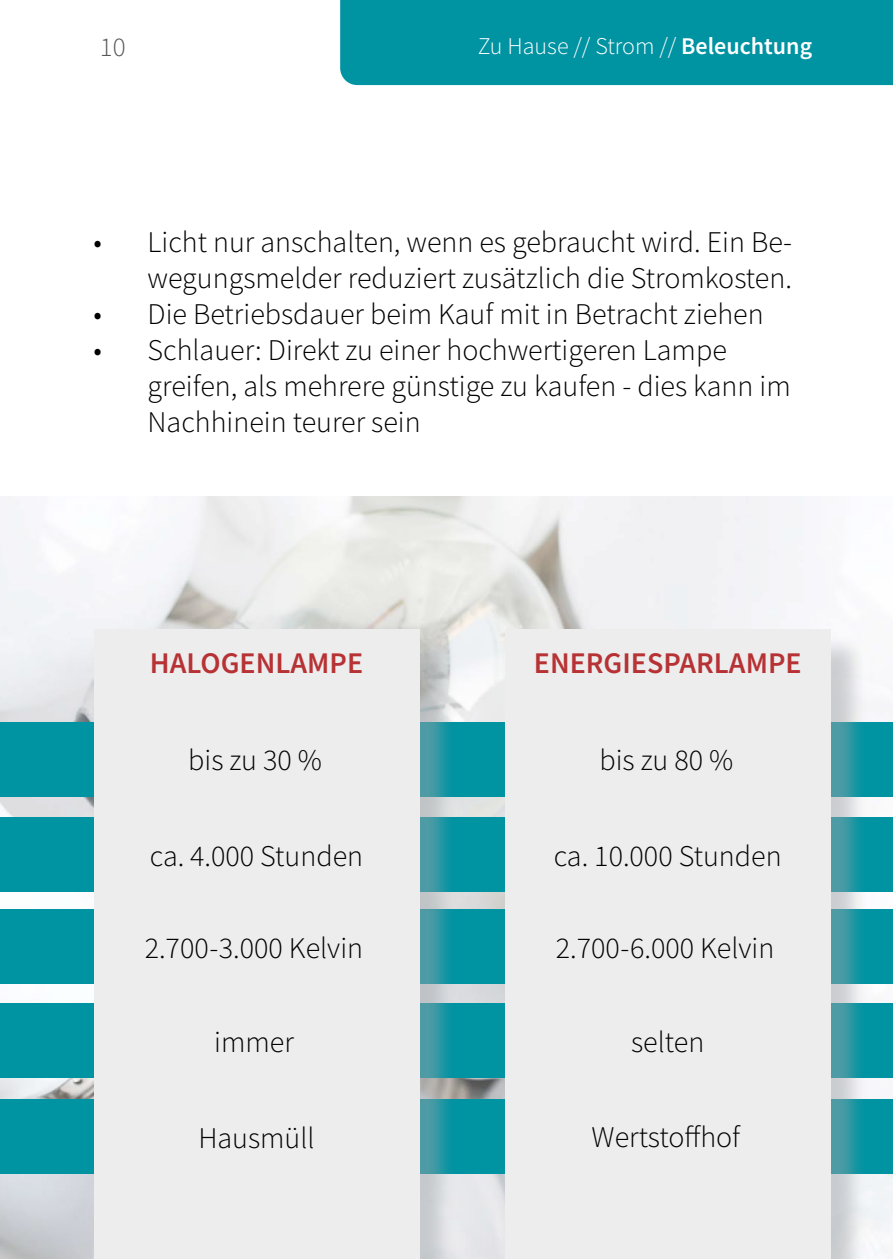
<style>
.page{position:relative;width:893px;height:1259px;background:#fff}
.page>*{position:absolute;margin:0;border:0;box-sizing:border-box;transform-origin:0 0}
.t1{font:300 30px/36px "Source Sans Pro";color:#000;text-align:right}
.t2{font:600 30px "Source Sans Pro";color:#b73234}
.t3{font:300 27px "Source Sans Pro";color:#575756}
.t4{font:300 24px "Source Sans Pro";color:#fff}
.s1{font-weight:600}
</style>
<div class="page">
<img style="left:0;top:496px;width:893px;height:763px">
<div style="left:0;top:722px;width:893px;height:74px;background:#0093a2"></div>
<div style="left:0;top:817px;width:893px;height:75px;background:#0093a2"></div>
<div style="left:0;top:909px;width:893px;height:75px;background:#0093a2"></div>
<div style="left:0;top:1003px;width:893px;height:75px;background:#0093a2"></div>
<div style="left:0;top:1099px;width:893px;height:74px;background:#0093a2"></div>
<div style="left:98px;top:634px;width:359px;height:625px;background:#a0a5a9;opacity:.5"></div>
<div style="left:94px;top:629px;width:325px;height:630px;background:#ededed"></div>
<div style="left:509px;top:634px;width:360px;height:625px;background:#a0a5a9;opacity:.5"></div>
<div style="left:505px;top:629px;width:326px;height:630px;background:#ededed"></div>
<div style="left:340px;top:0;width:553px;height:85px;background:#0093a2"></div>
<p class="t3" style="left:100px;top:31px;width:27px">10</p>
<p class="t4" style="left:478px;top:31px;width:336px">Zu Hause // Strom // <span class="s1">Beleuchtung</span></p>
<p class="t1" style="left:94px;top:224px;width:700px">• Licht nur anschalten, wenn es gebraucht wird. Ein Be&shy;wegungsmelder reduziert zusätzlich die Stromkosten.</p>
<p class="t1" style="left:94px;top:296px;width:672px">• Die Betriebsdauer beim Kauf mit in Betracht ziehen</p>
<p class="t1" style="left:148px;top:332px;width:645px;text-align:left;text-indent:-54px">• Schlauer: Direkt zu einer hochwertigeren Lampe greifen, als mehrere günstige zu kaufen - dies kann im<br>Nachhinein teurer sein</p>
<p class="t2" style="left:150px;top:643px;width:215px">HALOGENLAMPE</p>
<p class="t2" style="left:534px;top:643px;width:269px">ENERGIESPARLAMPE</p>
<p class="t1" style="left:188px;top:742px;width:135px">bis zu 30 %</p>
<p class="t1" style="left:599px;top:742px;width:135px">bis zu 80 %</p>
<p class="t1" style="left:150px;top:837px;width:215px">ca. 4.000 Stunden</p>
<p class="t1" style="left:554px;top:838px;width:229px">ca. 10.000 Stunden</p>
<p class="t1" style="left:145px;top:930px;width:220px">2.700 - 3.000 Kelvin</p>
<p class="t1" style="left:556px;top:930px;width:220px">2.700 - 6.000 Kelvin</p>
<p class="t1" style="left:214px;top:1024px;width:81px">immer</p>
<p class="t1" style="left:631px;top:1024px;width:75px">selten</p>
<p class="t1" style="left:198px;top:1119px;width:118px">Hausmüll</p>
<p class="t1" style="left:592px;top:1119px;width:150px">Wertstoffhof</p>
</div>
